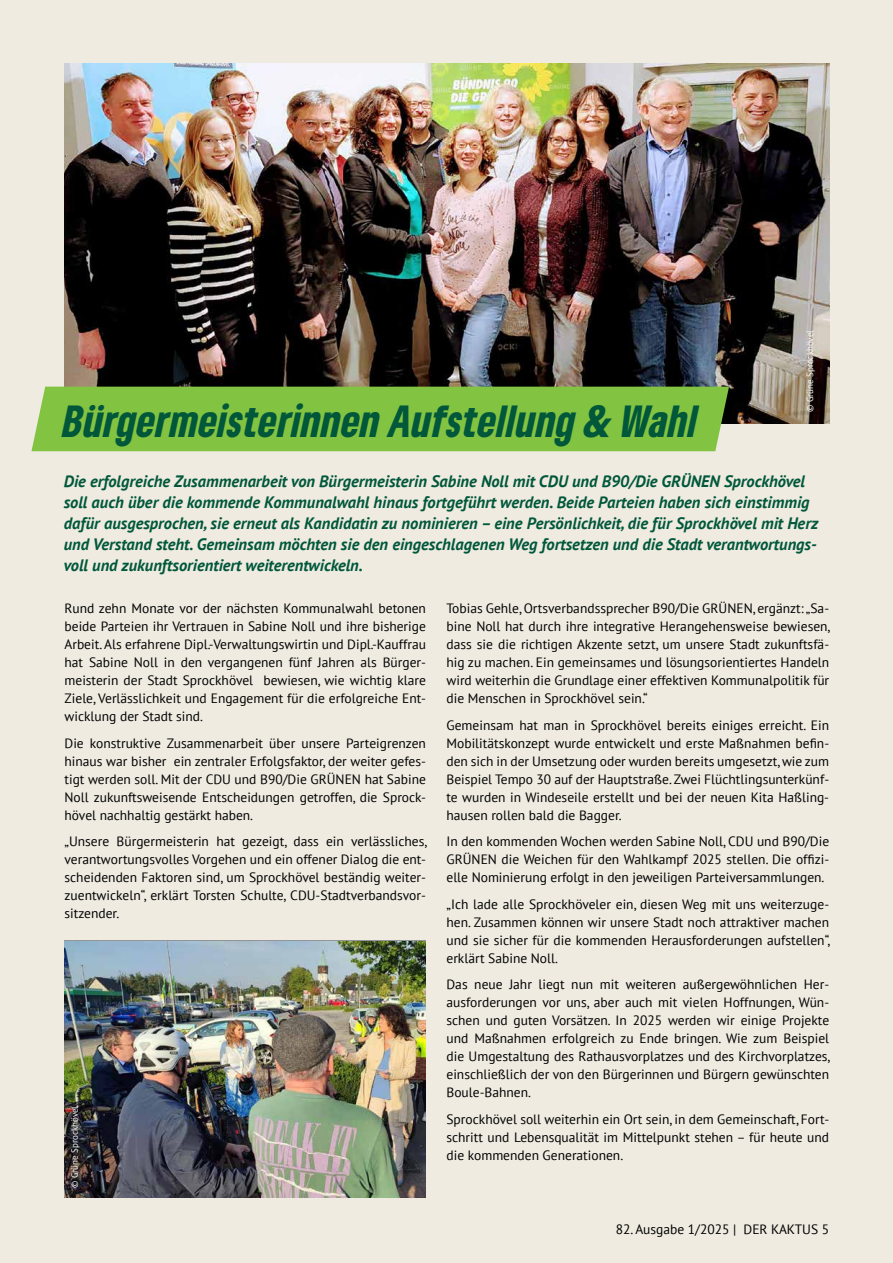
<style>
.page{position:relative;width:893px;height:1263px;background:#efebe1}
.page>*{position:absolute;margin:0;border:0;box-sizing:border-box;transform-origin:0 0}
.t1{font:italic 900 condensed 42px "Gruene Type";letter-spacing:.01em;color:#00573a}
.t2{font:italic 700 16.5px/21px "PT Sans";color:#00573a}
.t3{font:13.5px/18px "PT Sans";color:#000;text-align:justify}
.t4{font:9px "PT Sans";color:#fff}
</style>
<div class="page">
<img style="left:65px;top:64px;width:764px;height:360px">
<div style="left:31px;top:387px;width:698px;height:64px;background:#82c341"></div>
<img style="left:65px;top:941px;width:361px;height:257px">
<h1 class="t1" style="left:63px;top:393px;width:636px">Bürgermeisterinnen Aufstellung &amp; Wahl</h1>
<p class="t4" style="left:804px;top:412px;width:83px;rotate:-90deg">© Grüne Sprockhövel</p>
<p class="t2" style="left:64px;top:471px;width:756px">Die erfolgreiche Zusammenarbeit von Bürgermeisterin Sabine Noll mit CDU und B90/Die GRÜNEN Sprockhövel soll auch über die kommende Kommunalwahl hinaus fortgeführt werden. Beide Parteien haben sich einstimmig dafür ausgesprochen, sie erneut als Kandidatin zu nominieren – eine Persönlichkeit, die für Sprockhövel mit Herz und Verstand steht. Gemeinsam möchten sie den eingeschlagenen Weg fortsetzen und die Stadt verantwortungs&shy;voll und zukunftsorientiert weiterentwickeln.</p>
<p class="t3" style="left:65px;top:599px;width:363px">Rund zehn Monate vor der nächsten Kommunalwahl betonen beide Parteien ihr Vertrauen in Sabine Noll und ihre bisherige Arbeit. Als erfahrene Dipl.-Verwaltungswirtin und Dipl.-Kauffrau hat Sabine Noll in den vergangenen fünf Jahren als Bürger&shy;meisterin der Stadt Sprockhövel bewiesen, wie wichtig klare Ziele, Verlässlichkeit und Engagement für die erfolgreiche Ent&shy;wicklung der Stadt sind.</p>
<p class="t3" style="left:65px;top:734px;width:363px">Die konstruktive Zusammenarbeit über unsere Parteigrenzen hinaus war bisher ein zentraler Erfolgsfaktor, der weiter gefes&shy;tigt werden soll. Mit der CDU und B90/Die GRÜNEN hat Sabine Noll zukunftsweisende Entscheidungen getroffen, die Sprock&shy;hövel nachhaltig gestärkt haben.</p>
<p class="t3" style="left:65px;top:832px;width:364px">„Unsere Bürgermeisterin hat gezeigt, dass ein verlässliches, verantwortungsvolles Vorgehen und ein offener Dialog die ent&shy;scheidenden Faktoren sind, um Sprockhövel beständig weiter&shy;zuentwickeln“, erklärt Torsten Schulte, CDU-Stadtverbandsvor&shy;sitzender.</p>
<p class="t4" style="left:69px;top:1188px;width:83px;rotate:-90deg">© Grüne Sprockhövel</p>
<p class="t3" style="left:446px;top:599px;width:385px">Tobias Gehle, Ortsverbandssprecher B90/Die GRÜNEN, ergänzt: „Sa&shy;bine Noll hat durch ihre integrative Herangehensweise bewiesen, dass sie die richtigen Akzente setzt, um unsere Stadt zukunftsfä&shy;hig zu machen. Ein gemeinsames und lösungsorientiertes Handeln wird weiterhin die Grundlage einer effektiven Kommunalpolitik für die Menschen in Sprockhövel sein.“</p>
<p class="t3" style="left:446px;top:716px;width:384px">Gemeinsam hat man in Sprockhövel bereits einiges erreicht. Ein Mobilitätskonzept wurde entwickelt und erste Maßnahmen befin&shy;den sich in der Umsetzung oder wurden bereits umgesetzt, wie zum Beispiel Tempo 30 auf der Hauptstraße. Zwei Flüchtlingsunterkünf&shy;te wurden in Windeseile erstellt und bei der neuen Kita Haßling&shy;hausen rollen bald die Bagger.</p>
<p class="t3" style="left:446px;top:832px;width:384px">In den kommenden Wochen werden Sabine Noll, CDU und B90/Die GRÜNEN die Weichen für den Wahlkampf 2025 stellen. Die offizi&shy;elle Nominierung erfolgt in den jeweiligen Parteiversammlungen.</p>
<p class="t3" style="left:446px;top:895px;width:385px">„Ich lade alle Sprockhöveler ein, diesen Weg mit uns weiterzuge&shy;hen. Zusammen können wir unsere Stadt noch attraktiver machen und sie sicher für die kommenden Herausforderungen aufstellen“, erklärt Sabine Noll.</p>
<p class="t3" style="left:446px;top:975px;width:385px">Das neue Jahr liegt nun mit weiteren außergewöhnlichen Her&shy;ausforderungen vor uns, aber auch mit vielen Hoffnungen, Wün&shy;schen und guten Vorsätzen. In 2025 werden wir einige Projekte und Maßnahmen erfolgreich zu Ende bringen. Wie zum Beispiel die Umgestaltung des Rathausvorplatzes und des Kirchvorplatzes, einschließlich der von den Bürgerinnen und Bürgern gewünschten Boule-Bahnen.</p>
<p class="t3" style="left:446px;top:1110px;width:384px">Sprockhövel soll weiterhin ein Ort sein, in dem Gemeinschaft, Fort&shy;schritt und Lebensqualität im Mittelpunkt stehen – für heute und die kommenden Generationen.</p>
<p class="t3" style="left:616px;top:1220px;width:215px">82. Ausgabe 1/2025 | DER KAKTUS 5</p>
</div>
